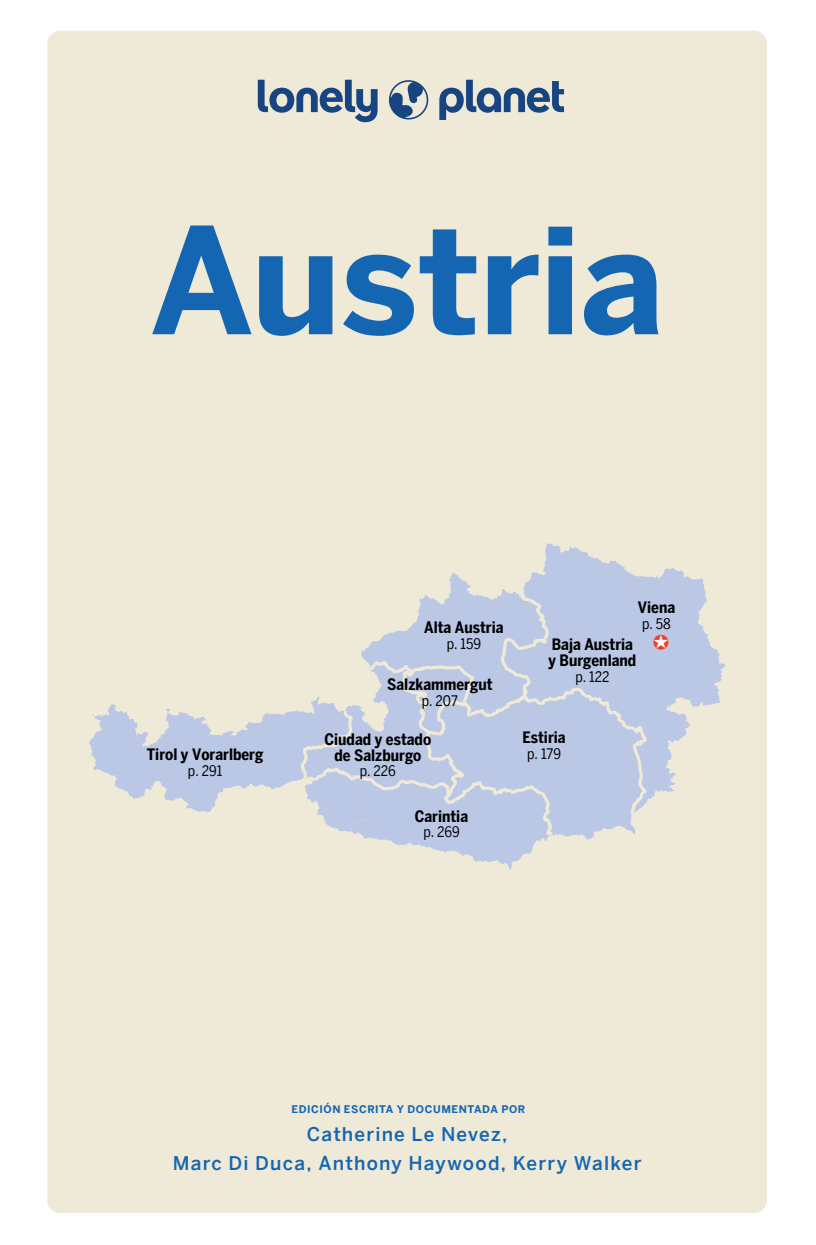
<style>
.page{position:relative;width:816px;height:1245px;background:#fff}
.page>*{position:absolute;margin:0;border:0;box-sizing:border-box;transform-origin:0 0}
.t1{font:700 146.25px "LP Benton Sans";letter-spacing:-.01em;color:#1466b2}
.t2{font:500 18.9px/29.2px "LP Benton Sans";letter-spacing:.06em;color:#1466b2;text-align:center}
.t3{font:700 15.75px/15.8px "LP Benton Sans Cond";color:#000001}
.t4{font:14.62px "LP Benton Sans Cond";color:#000001}
.t5{font:700 10.58px "LP Benton Sans";letter-spacing:.055em;color:#1466b2}
</style>
<div class="page">
<div style="left:47px;top:31px;width:720px;height:1181px;background:#efe9d7;border-radius:13px"></div>
<svg style="left:258px;top:80px;width:119px;height:42px"></svg>
<svg style="left:439px;top:80px;width:125px;height:40px"></svg>
<svg style="left:389px;top:80px;width:39px;height:39px"></svg>
<svg style="left:532px;top:543px;width:194px;height:249px"></svg>
<svg style="left:89px;top:573px;width:579px;height:296px"></svg>
<h1 class="t1" style="left:150px;top:177px;width:516px">Austria</h1>
<p class="t3" style="left:424px;top:619px;width:81px">Alta Austria</p>
<p class="t4" style="left:447px;top:634px;width:36px">p. 159</p>
<p class="t3" style="left:387px;top:676px;width:107px">Salzkammergut</p>
<p class="t4" style="left:422px;top:691px;width:38px">p. 207</p>
<p class="t3" style="left:638px;top:599px;width:39px">Viena</p>
<p class="t4" style="left:642px;top:614px;width:30px">p. 58</p>
<p class="t3" style="left:548px;top:636px;width:89px">Baja Austria y Burgenland</p>
<p class="t4" style="left:575px;top:667px;width:35px">p. 122</p>
<p class="t3" style="left:522px;top:729px;width:45px">Estiria</p>
<p class="t3" style="left:325px;top:731px;width:108px;text-align:center">Ciudad y estado de Salzburgo</p>
<p class="t4" style="left:360px;top:761px;width:38px">p. 226</p>
<p class="t3" style="left:147px;top:746px;width:118px">Tirol y Vorarlberg</p>
<p class="t4" style="left:527px;top:744px;width:35px">p. 179</p>
<p class="t4" style="left:188px;top:761px;width:36px">p. 291</p>
<p class="t3" style="left:415px;top:807px;width:55px">Carintia</p>
<p class="t4" style="left:423px;top:822px;width:38px">p. 269</p>
<p class="t5" style="left:291px;top:1101px;width:235px">EDICIÓN ESCRITA Y DOCUMENTADA POR</p>
<p class="t2" style="left:173px;top:1118px;width:470px">Catherine Le Nevez,<br>Marc Di Duca, Anthony Haywood, Kerry Walker</p>
</div>
